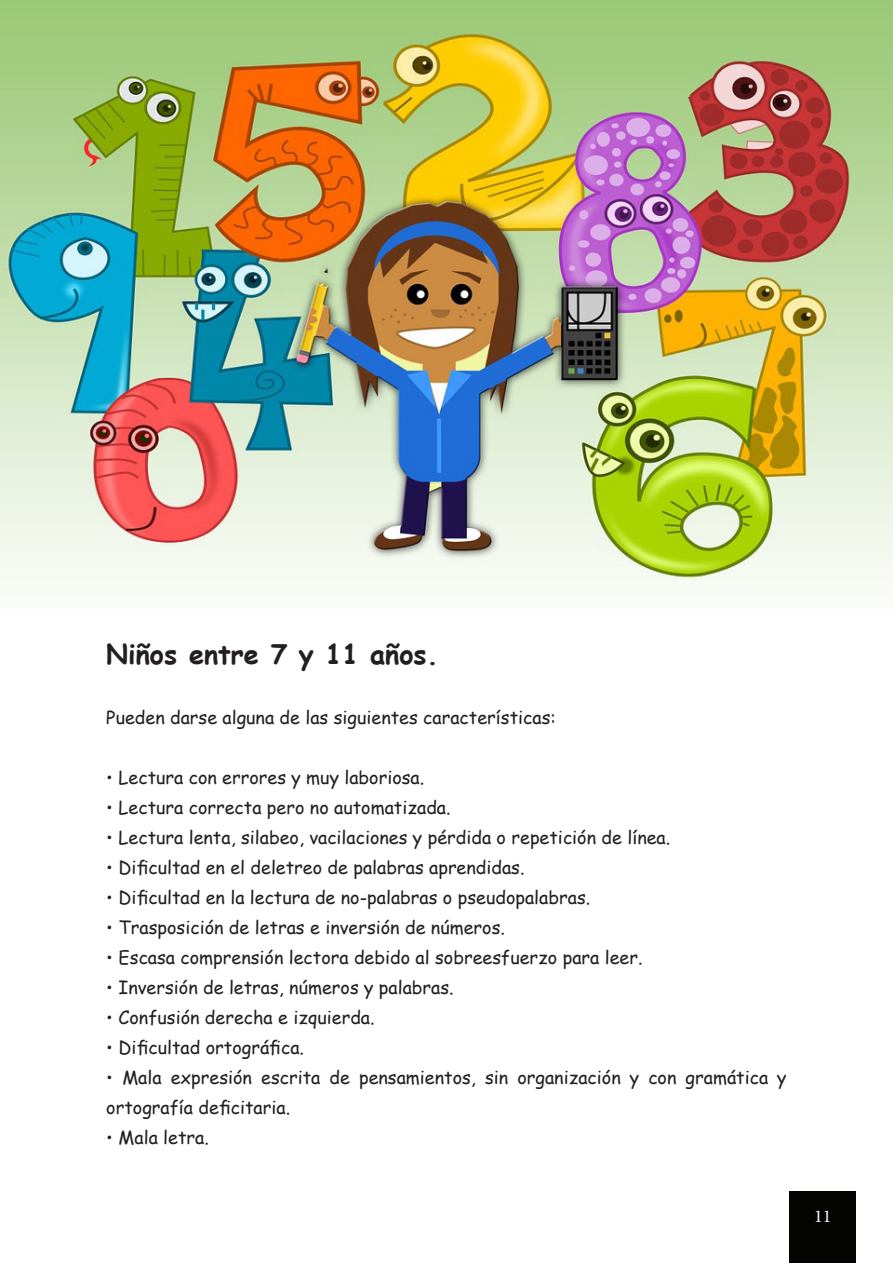
<style>
.page{position:relative;width:893px;height:1263px;background:#fff}
.page>*{position:absolute;margin:0;border:0;box-sizing:border-box;transform-origin:0 0}
.t1{font:700 27px "Comic Sans MS";color:#231f20}
.t2{font:18px/30px "Comic Sans MS";color:#231f20}
.t3{font:18px "Minion Pro";color:#fff}
</style>
<div class="page">
<div style="left:789px;top:1191px;width:67px;height:72px;background:#040503"></div>
<img style="left:0;top:0;width:893px;height:586px">
<h1 class="t1" style="left:106px;top:641px;width:334px">Niños entre 7 y 11 años.</h1>
<p class="t2" style="left:106px;top:702px;width:451px">Pueden darse alguna de las siguientes características:</p>
<p class="t2" style="left:106px;top:762px;width:320px">• Lectura con errores y muy laboriosa.</p>
<p class="t2" style="left:106px;top:792px;width:346px">• Lectura correcta pero no automatizada.</p>
<p class="t2" style="left:106px;top:822px;width:565px">• Lectura lenta, silabeo, vacilaciones y pérdida o repetición de línea.</p>
<p class="t2" style="left:106px;top:852px;width:420px">• Dificultad en el deletreo de palabras aprendidas.</p>
<p class="t2" style="left:106px;top:882px;width:485px">• Dificultad en la lectura de no-palabras o pseudopalabras.</p>
<p class="t2" style="left:106px;top:912px;width:400px">• Trasposición de letras e inversión de números.</p>
<p class="t2" style="left:106px;top:942px;width:538px">• Escasa comprensión lectora debido al sobreesfuerzo para leer.</p>
<p class="t2" style="left:106px;top:972px;width:349px">• Inversión de letras, números y palabras.</p>
<p class="t2" style="left:106px;top:1002px;width:270px">• Confusión derecha e izquierda.</p>
<p class="t2" style="left:106px;top:1032px;width:199px">• Dificultad ortográfica.</p>
<p class="t2" style="left:106px;top:1062px;width:682px">• Mala expresión escrita de pensamientos, sin organización y con gramática y ortografía deficitaria.</p>
<p class="t2" style="left:106px;top:1122px;width:104px">• Mala letra.</p>
<p class="t3" style="left:814px;top:1205px;width:19px">11</p>
</div>
